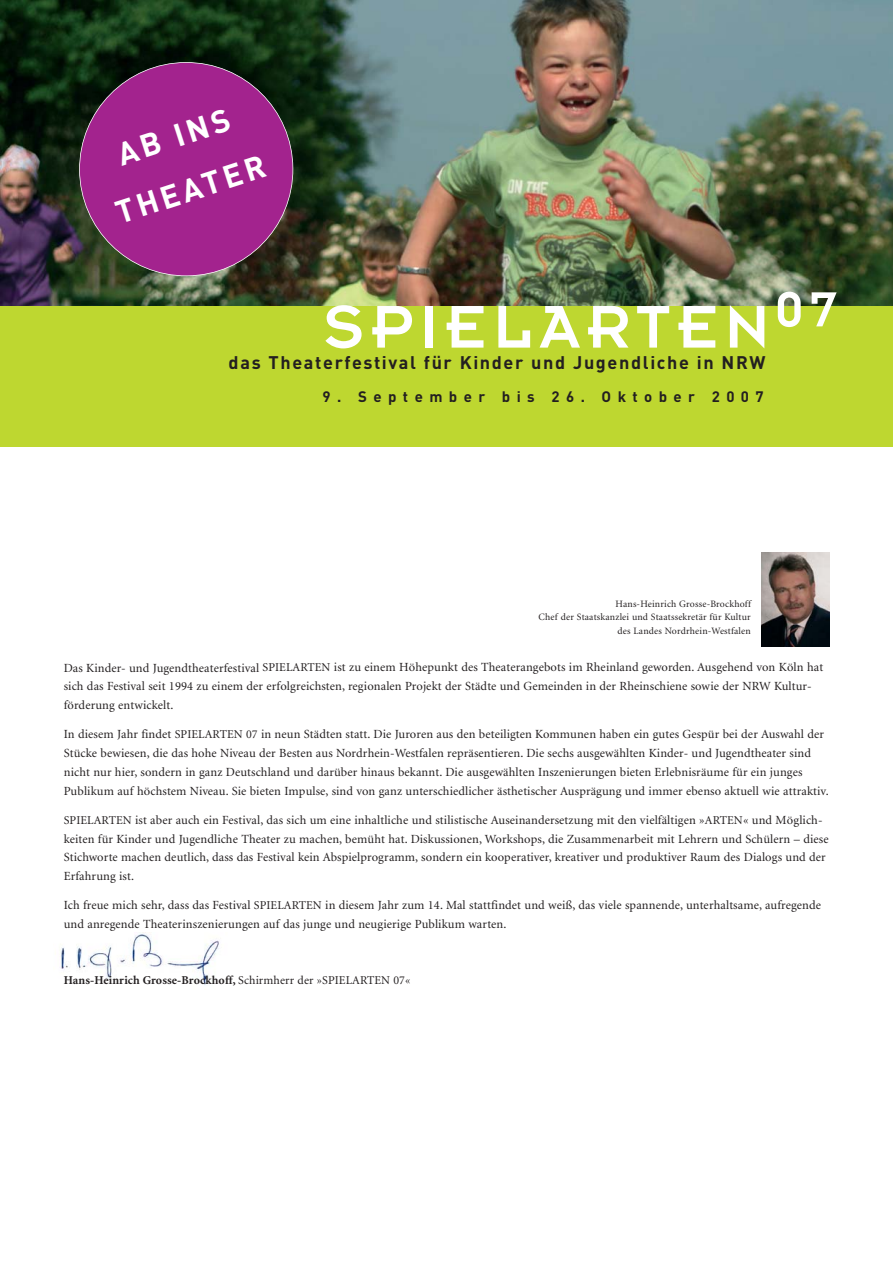
<style>
.page{position:relative;width:893px;height:1263px;background:#fff}
.page>*{position:absolute;margin:0;border:0;box-sizing:border-box;transform-origin:0 0}
.t1{font:66.3px "Insignia";letter-spacing:.105em;color:#fff}
.t2{font:54.15px "Insignia";color:#fff}
.t3{font:700 31.65px/54.9px "DIN";color:#fff;text-align:center}
.t4{font:700 18px "DIN";letter-spacing:.09em;color:#231f20}
.t5{font:700 15px "DIN";letter-spacing:.43em;color:#231f20}
.t6{font:12.45px/18.8px "Minion LT";letter-spacing:.01em;color:#231f20}
.t7{font:700 12px "Minion LT";letter-spacing:.01em;color:#231f20}
.t8{font:9.75px/13.5px "Minion LT";letter-spacing:.02em;color:#231f20;text-align:right}
.s1{font-size:12px}
.s2{font-weight:400}
</style>
<div class="page">
<img style="left:61px;top:934px;width:158px;height:51px">
<img style="left:0;top:0;width:893px;height:306px">
<div style="left:0;top:306px;width:893px;height:140px;background:#bed730"></div>
<img style="left:761px;top:553px;width:68px;height:93px">
<svg style="left:79px;top:62px;width:215px;height:215px;background:#862774"></svg>
<h3 class="t3" style="left:92px;top:138px;width:157px;rotate:-18deg">AB INS<br>THEATER</h3>
<h1 class="t1" style="left:324px;top:306px;width:447px">SPIELARTEN</h1>
<h3 class="t4" style="left:229px;top:356px;width:538px">das Theaterfestival für Kinder und Jugendliche in NRW</h3>
<p class="t5" style="left:323px;top:391px;width:443px">9. September bis 26. Oktober 2007</p>
<h2 class="t2" style="left:775px;top:292px;width:63px">07</h2>
<p class="t8" style="left:538px;top:598px;width:214px">Hans-Heinrich Grosse-Brockhoff<br>Chef der Staatskanzlei und Staatssekretär für Kultur des Landes Nordrhein-Westfalen</p>
<p class="t6" style="left:64px;top:659px;width:761px">Das Kinder- und Jugendtheaterfestival <span class="s1">SPIELARTEN</span> ist zu einem Höhepunkt des Theaterangebots im Rheinland geworden. Ausgehend von Köln hat sich das Festival seit 1994 zu einem der erfolgreichsten, regionalen Projekt der Städte und Gemeinden in der Rheinschiene sowie der NRW Kultur&shy;förderung entwickelt.</p>
<p class="t6" style="left:64px;top:726px;width:766px">In diesem Jahr findet <span class="s1">SPIELARTEN 07</span> in neun Städten statt. Die Juroren aus den beteiligten Kommunen haben ein gutes Gespür bei der Auswahl der Stücke bewiesen, die das hohe Niveau der Besten aus Nordrhein-Westfalen repräsentieren. Die sechs ausgewählten Kinder- und Jugendtheater sind nicht nur hier, sondern in ganz Deutschland und darüber hinaus bekannt. Die ausgewählten Inszenierungen bieten Erlebnisräume für ein junges Publikum auf höchstem Niveau. Sie bieten Impulse, sind von ganz unterschiedlicher ästhetischer Ausprägung und immer ebenso aktuell wie attraktiv.</p>
<p class="t6" style="left:64px;top:811px;width:766px"><span class="s1">SPIELARTEN</span> ist aber auch ein Festival, das sich um eine inhaltliche und stilistische Auseinandersetzung mit den vielfältigen »<span class="s1">ARTEN</span>« und Möglich&shy;keiten für Kinder und Jugendliche Theater zu machen, bemüht hat. Diskussionen, Workshops, die Zusammenarbeit mit Lehrern und Schülern – diese Stichworte machen deutlich, dass das Festival kein Abspielprogramm, sondern ein kooperativer, kreativer und produktiver Raum des Dialogs und der Erfahrung ist.</p>
<p class="t6" style="left:64px;top:897px;width:759px">Ich freue mich sehr, dass das Festival <span class="s1">SPIELARTEN</span> in diesem Jahr zum 14. Mal stattfindet und weiß, das viele spannende, unterhaltsame, aufregende und anregende Theaterinszenierungen auf das junge und neugierige Publikum warten.</p>
<p class="t7" style="left:64px;top:976px;width:348px">Hans-Heinrich Grosse-Brockhoff, <span class="s2">Schirmherr der »SPIELARTEN 07«</span></p>
</div>
